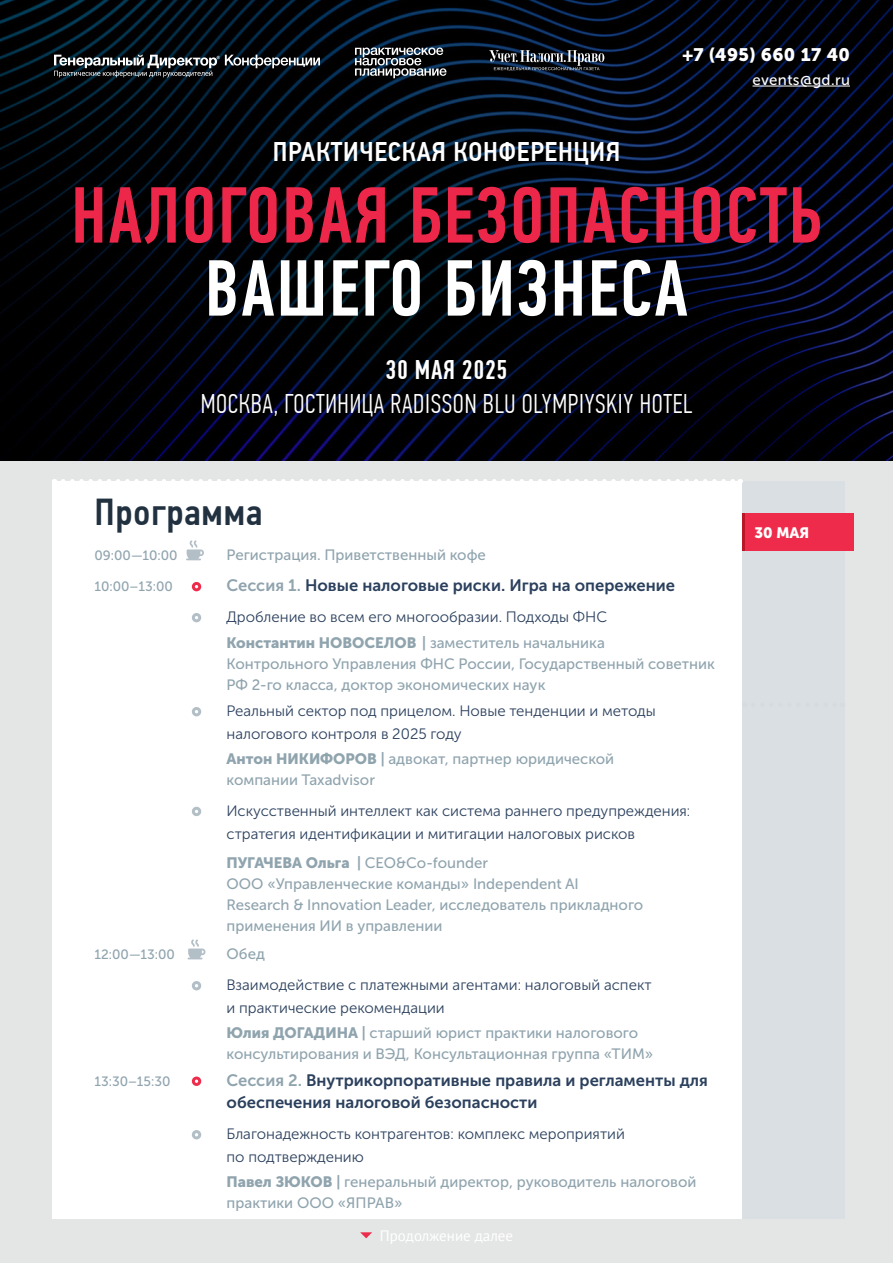
<style>
.page{position:relative;width:893px;height:1263px;background:#fff}
.page>*{position:absolute;margin:0;border:0;box-sizing:border-box;transform-origin:0 0}
.t1{font:500 79.5px "PF Din Text Comp Pro";letter-spacing:.025em;color:#ed274a}
.t2{font:500 79.5px "PF Din Text Comp Pro";letter-spacing:.025em;color:#fff}
.t3{font:500 37.5px "PF Din Text Cond Pro";letter-spacing:.025em;color:#213140}
.t4{font:300 27px "PF Din Text Comp Pro";letter-spacing:.025em;color:#fff}
.t5{font:500 27px "PF Din Text Cond Pro";letter-spacing:.025em;color:#fff}
.t6{font:500 27px "PF Din Text Comp Pro";letter-spacing:.025em;color:#fff}
.t7{font:18px "Museo Sans Cyrl 900";letter-spacing:.025em;color:#fff}
.t8{font:16.5px/22.5px "Museo Sans Cyrl 700";color:#2b405d}
.t9{font:15px/21px "Museo Sans Cyrl 500";color:#90a4ae}
.t10{font:15px/22.5px "Museo Sans Cyrl 300";color:#2b405d}
.t11{font:15px "PT Sans";color:#fff}
.t12{font:15px "Museo Sans Cyrl 500";letter-spacing:.025em;color:#fff}
.t13{font:15px "Museo Sans Cyrl 900";color:#fff}
.t14{font:13.5px "Museo Sans Cyrl 500";color:#90a4ae}
.s1{color:#90a4ae}
.s2{font-family:"Museo Sans Cyrl 900"}
.s3{font-family:"Museo Sans Cyrl 700"}
</style>
<div class="page">
<img style="left:0;top:0;width:893px;height:461px">
<div style="left:0;top:461px;width:893px;height:802px;background:#e4e6e5"></div>
<div style="left:52px;top:481px;width:792px;height:737px;background:#fff"></div>
<div style="left:742px;top:481px;width:102px;height:737px;background:#d9dfe3"></div>
<svg style="left:189px;top:540px;width:8px;height:4px"></svg>
<div style="left:192px;top:582px;width:9px;height:9px;border:3px solid #ee2b4a;border-radius:50%"></div>
<div style="left:192px;top:613px;width:9px;height:9px;border:3px solid #b3bfc7;border-radius:50%"></div>
<div style="left:192px;top:707px;width:9px;height:9px;border:3px solid #b3bfc7;border-radius:50%"></div>
<div style="left:192px;top:807px;width:9px;height:9px;border:3px solid #b3bfc7;border-radius:50%"></div>
<svg style="left:188px;top:939px;width:18px;height:20px"></svg>
<div style="left:192px;top:981px;width:9px;height:9px;border:3px solid #b3bfc7;border-radius:50%"></div>
<div style="left:192px;top:1076px;width:9px;height:10px;border:3px solid #ee2b4a;border-radius:50%"></div>
<div style="left:192px;top:1130px;width:9px;height:9px;border:3px solid #b3bfc7;border-radius:50%"></div>
<svg style="left:360px;top:1232px;width:12px;height:6px"></svg>
<svg style="left:63px;top:479px;width:678px;height:2px"></svg>
<svg style="left:355px;top:48px;width:91px;height:30px;background:#555a60"></svg>
<svg style="left:489px;top:50px;width:115px;height:21px;background:#3d444e"></svg>
<hr style="left:752px;top:86px;width:98px;height:1px;background:#fff">
<div style="left:742px;top:513px;width:112px;height:38px;background:#ee2b4a"></div>
<hr style="left:742px;top:513px;width:3px;height:38px;background:#850203">
<svg style="left:54px;top:55px;width:266px;height:22px;background:#41484c"></svg>
<p class="t5" style="left:273px;top:135px;width:349px">ПРАКТИЧЕСКАЯ КОНФЕРЕНЦИЯ</p>
<p class="t7" style="left:682px;top:44px;width:169px">+7 (495) 660 17 40</p>
<p class="t12" style="left:752px;top:71px;width:99px">events@gd.ru</p>
<p class="t1" style="left:71px;top:169px;width:752px">НАЛОГОВАЯ БЕЗОПАСНОСТЬ</p>
<p class="t2" style="left:205px;top:242px;width:484px">ВАШЕГО БИЗНЕСА</p>
<p class="t6" style="left:385px;top:354px;width:124px">30 МАЯ 2025</p>
<p class="t4" style="left:201px;top:388px;width:493px">МОСКВА, ГОСТИНИЦА RADISSON BLU OLYMPIYSKIY HOTEL</p>
<p class="t3" style="left:95px;top:490px;width:169px">Программа</p>
<p class="t14" style="left:95px;top:548px;width:85px">09:00—10:00</p>
<p class="t9" style="left:227px;top:545px;width:261px">Регистрация. Приветственный кофе</p>
<p class="t14" style="left:95px;top:579px;width:80px">10:00–13:00</p>
<p class="t8" style="left:227px;top:574px;width:450px"><span class="s1">Сессия 1.</span> Новые налоговые риски. Игра на опережение</p>
<p class="t10" style="left:227px;top:606px;width:382px">Дробление во всем его многообразии. Подходы ФНС</p>
<p class="t9" style="left:227px;top:632px;width:490px"><span class="s2">Константин НОВОСЕЛОВ</span> <span class="s3">|</span> заместитель начальника<br>Контрольного Управления ФНС России, Государственный советник<br>РФ 2-го класса, доктор экономических наук</p>
<p class="t10" style="left:227px;top:700px;width:431px">Реальный сектор под прицелом. Новые тенденции и методы налогового контроля в 2025 году</p>
<p class="t9" style="left:227px;top:748px;width:389px"><span class="s2">Антон НИКИФОРОВ</span> <span class="s3">|</span> адвокат, партнер юридической компании Taxadvisor</p>
<p class="t10" style="left:227px;top:800px;width:465px">Искусственный интеллект как система раннего предупреждения: стратегия идентификации и митигации налоговых рисков</p>
<p class="t9" style="left:227px;top:852px;width:418px"><span class="s2">ПУГАЧЕВА Ольга</span> <span class="s3">|</span> CEO&amp;Co-founder<br>ООО «Управленческие команды» Independent AI Research &amp; Innovation Leader, исследователь прикладного применения ИИ в управлении</p>
<p class="t14" style="left:95px;top:947px;width:82px">12:00—13:00</p>
<p class="t9" style="left:227px;top:944px;width:40px">Обед</p>
<p class="t10" style="left:227px;top:974px;width:427px">Взаимодействие с платежными агентами: налоговый аспект и практические рекомендации</p>
<p class="t9" style="left:227px;top:1022px;width:428px"><span class="s2">Юлия ДОГАДИНА</span> <span class="s3">|</span> старший юрист практики налогового консультирования и ВЭД, Консультационная группа «ТИМ»</p>
<p class="t14" style="left:95px;top:1074px;width:78px">13:30–15:30</p>
<p class="t8" style="left:227px;top:1069px;width:483px"><span class="s1">Сессия 2.</span> Внутрикорпоративные правила и регламенты для обеспечения налоговой безопасности</p>
<p class="t10" style="left:227px;top:1123px;width:400px">Благонадежность контрагентов: комплекс мероприятий по подтверждению</p>
<p class="t9" style="left:227px;top:1171px;width:471px"><span class="s2">Павел ЗЮКОВ</span> <span class="s3">|</span> генеральный директор, руководитель налоговой практики ООО «ЯПРАВ»</p>
<p class="t11" style="left:380px;top:1226px;width:135px">Продолжение далее</p>
<p class="t13" style="left:754px;top:524px;width:56px">30 МАЯ</p>
</div>
